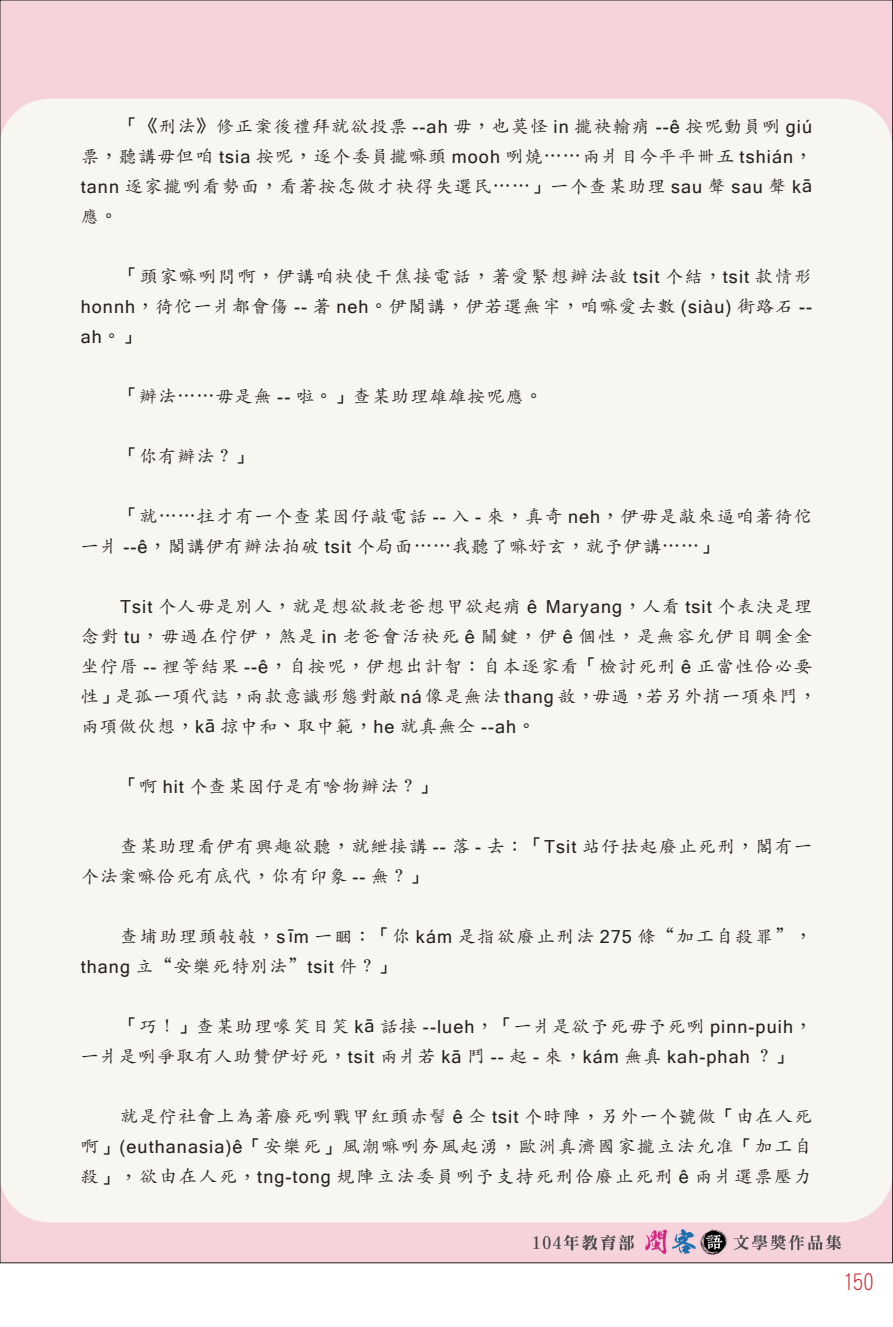
<style>
.page{position:relative;width:893px;height:1327px;background:#fff}
.page>*{position:absolute;margin:0;border:0;box-sizing:border-box;transform-origin:0 0}
.t1{font:21px "DF Li Hei Lt WIN BF";color:#d1232a}
.t2{font:18px/30px "Adobe Kaiti Std";letter-spacing:.07em;color:#231f20}
.t3{font:18px/30px "Adobe Kaiti Std";letter-spacing:.09em;color:#231f20;text-align:right}
.t4{font:18px "Adobe Kaiti Std";letter-spacing:.095em;color:#231f20}
.t5{font:18px "Microsoft Sans Serif";letter-spacing:.06em;color:#231f20}
.s1{font-family:"DF Li Kai Shu Md WIN BF"}
.s2{font-family:"Microsoft Sans Serif"}
.s3{font-family:"Adobe Kaiti Std"}
</style>
<div class="page">
<img style="left:2px;top:2px;width:889px;height:1259px">
<p class="t2" style="left:81px;top:111px;width:733px;text-align:justify;text-indent:39px"><span class="s1">「《</span>刑法<span class="s1">》</span>修正案後禮拜就欲投票 <span class="s2">--ah</span> 毋<span class="s1">，</span>也莫怪 <span class="s2">in</span> 攏袂輸痟 <span class="s2">--ê</span> 按呢動員咧 <span class="s2">giú</span>票<span class="s1">，</span>聽講毋但咱 <span class="s2">tsia</span> 按呢<span class="s1">，</span>逐个委員攏嘛頭 <span class="s2">mooh</span> 咧燒<span class="s1">……</span>兩爿目今平平卌五 <span class="s2">tshián</span><span class="s1">，</span><span class="s2">tann</span> 逐家攏咧看勢面<span class="s1">，</span>看著按怎做才袂得失選民<span class="s1">……」</span>一个查某助理 <span class="s2">sau</span> 聲 <span class="s2">sau</span> 聲 <span class="s2">kā</span>應<span class="s1">。</span></p>
<p class="t3" style="left:81px;top:261px;width:733px"><span class="s1">「</span>頭家嘛咧問啊<span class="s1">，</span>伊講咱袂使干焦接電話<span class="s1">，</span>著愛緊想辦法敨 <span class="s2">tsit</span> 个結<span class="s1">，</span><span class="s2">tsit</span> 款情形<span class="s2">honnh</span><span class="s1">，</span>徛佗一爿都會傷 <span class="s2">--</span> 著 <span class="s2">neh</span><span class="s1">。</span>伊閣講<span class="s1">，</span>伊若選無牢<span class="s1">，</span>咱嘛愛去數 <span class="s2">(siàu)</span> 街路石 <span class="s2">--</span></p>
<p class="t5" style="left:81px;top:326px;width:61px">ah<span class="s1">。」</span></p>
<p class="t2" style="left:120px;top:381px;width:424px"><span class="s1">「</span>辦法<span class="s1">……</span>毋是無 <span class="s2">--</span> 啦<span class="s1">。」</span>查某助理雄雄按呢應<span class="s1">。</span></p>
<p class="t2" style="left:120px;top:441px;width:134px"><span class="s1">「</span>你有辦法<span class="s1">？」</span></p>
<p class="t2" style="left:81px;top:501px;width:733px;text-indent:39px"><span class="s1">「</span>就<span class="s1">……</span>拄才有一个查某囡仔敲電話 <span class="s2">--</span> 入 <span class="s2">-</span> 來<span class="s1">，</span>真奇 <span class="s2">neh</span><span class="s1">，</span>伊毋是敲來逼咱著徛佗一爿 <span class="s2">--ê</span><span class="s1">，</span>閣講伊有辦法拍破 <span class="s2">tsit</span> 个局面<span class="s1">……</span>我聽了嘛好玄<span class="s1">，</span>就予伊講<span class="s1">……」</span></p>
<p class="t2" style="left:81px;top:591px;width:737px;text-indent:39px"><span class="s2">Tsit</span> 个人毋是別人<span class="s1">，</span>就是想欲救老爸想甲欲起痟 <span class="s2">ê Maryang</span><span class="s1">，</span>人看 <span class="s2">tsit</span> 个表決是理念對 <span class="s2">tu</span><span class="s1">，</span>毋過在佇伊<span class="s1">，</span>煞是 <span class="s2">in</span> 老爸會活袂死 <span class="s2">ê</span> 關鍵<span class="s1">，</span>伊 <span class="s2">ê</span> 個性<span class="s1">，</span>是無容允伊目睭金金坐佇厝 <span class="s2">--</span> 裡等結果 <span class="s2">--ê</span><span class="s1">，</span>自按呢<span class="s1">，</span>伊想出計智<span class="s1">：</span>自本逐家看<span class="s1">「</span>檢討死刑 <span class="s2">ê</span> 正當性佮必要性<span class="s1">」</span>是孤一項代誌<span class="s1">，</span>兩款意識形態對敵 <span class="s2">ná</span> 像是無法 <span class="s2">thang</span> 敨<span class="s1">，</span>毋過<span class="s1">，</span>若另外捎一項來鬥<span class="s1">，</span>兩項做伙想<span class="s1">，</span><span class="s2">kā</span> 掠中和<span class="s1">、</span>取中範<span class="s1">，</span><span class="s2">he</span> 就真無仝 <span class="s2">--ah</span><span class="s1">。</span></p>
<p class="t2" style="left:120px;top:771px;width:318px"><span class="s1">「</span>啊 <span class="s2">hit</span> 个查某囡仔是有啥物辦法<span class="s1">？」</span></p>
<p class="t2" style="left:81px;top:831px;width:733px;text-indent:39px">查某助理看伊有興趣欲聽<span class="s1">，</span>就紲接講 <span class="s2">--</span> 落 <span class="s2">-</span> 去<span class="s1">：「</span><span class="s2">Tsit</span> 站仔抾起廢止死刑<span class="s1">，</span>閣有一个法案嘛佮死有底代<span class="s1">，</span>你有印象 <span class="s2">--</span> 無<span class="s1">？」</span></p>
<p class="t4" style="left:120px;top:925px;width:693px">查埔助理頭敧敧<span class="s1">，</span><span class="s2">sīm</span> 一睏<span class="s1">：「</span>你 <span class="s2">kám</span> 是指欲廢止刑法 <span class="s2">275</span> 條<span class="s1">“</span>加工自殺罪<span class="s1">＂，</span></p>
<p class="t5" style="left:81px;top:956px;width:316px">thang <span class="s3">立</span><span class="s1">“</span><span class="s3">安樂死特別法</span><span class="s1">＂</span>tsit <span class="s3">件</span><span class="s1">？」</span></p>
<p class="t2" style="left:81px;top:1011px;width:733px;text-indent:39px"><span class="s1">「</span>巧<span class="s1">！」</span>查某助理喙笑目笑 <span class="s2">kā</span> 話接 <span class="s2">--lueh</span><span class="s1">，「</span>一爿是欲予死毋予死咧 <span class="s2">pinn-puih</span><span class="s1">，</span>一爿是咧爭取有人助贊伊好死<span class="s1">，</span><span class="s2">tsit</span> 兩爿若 <span class="s2">kā</span> 鬥 <span class="s2">--</span> 起 <span class="s2">-</span> 來<span class="s1">，</span><span class="s2">kám</span> 無真 <span class="s2">kah-phah</span> <span class="s1">？」</span></p>
<p class="t2" style="left:81px;top:1101px;width:733px;text-align:justify;text-indent:39px">就是佇社會上為著廢死咧戰甲紅頭赤髻 <span class="s2">ê</span> 仝 <span class="s2">tsit</span> 个時陣<span class="s1">，</span>另外一个號做<span class="s1">「</span>由在人死啊<span class="s1">」</span><span class="s2">(euthanasia)ê</span><span class="s1">「</span>安樂死<span class="s1">」</span>風潮嘛咧夯風起湧<span class="s1">，</span>歐洲真濟國家攏立法允准<span class="s1">「</span>加工自殺<span class="s1">」，</span>欲由在人死<span class="s1">，</span><span class="s2">tng-tong</span> 規陣立法委員咧予支持死刑佮廢止死刑 <span class="s2">ê</span> 兩爿選票壓力</p>
<p class="t1" style="left:842px;top:1271px;width:33px">150</p>
</div>
